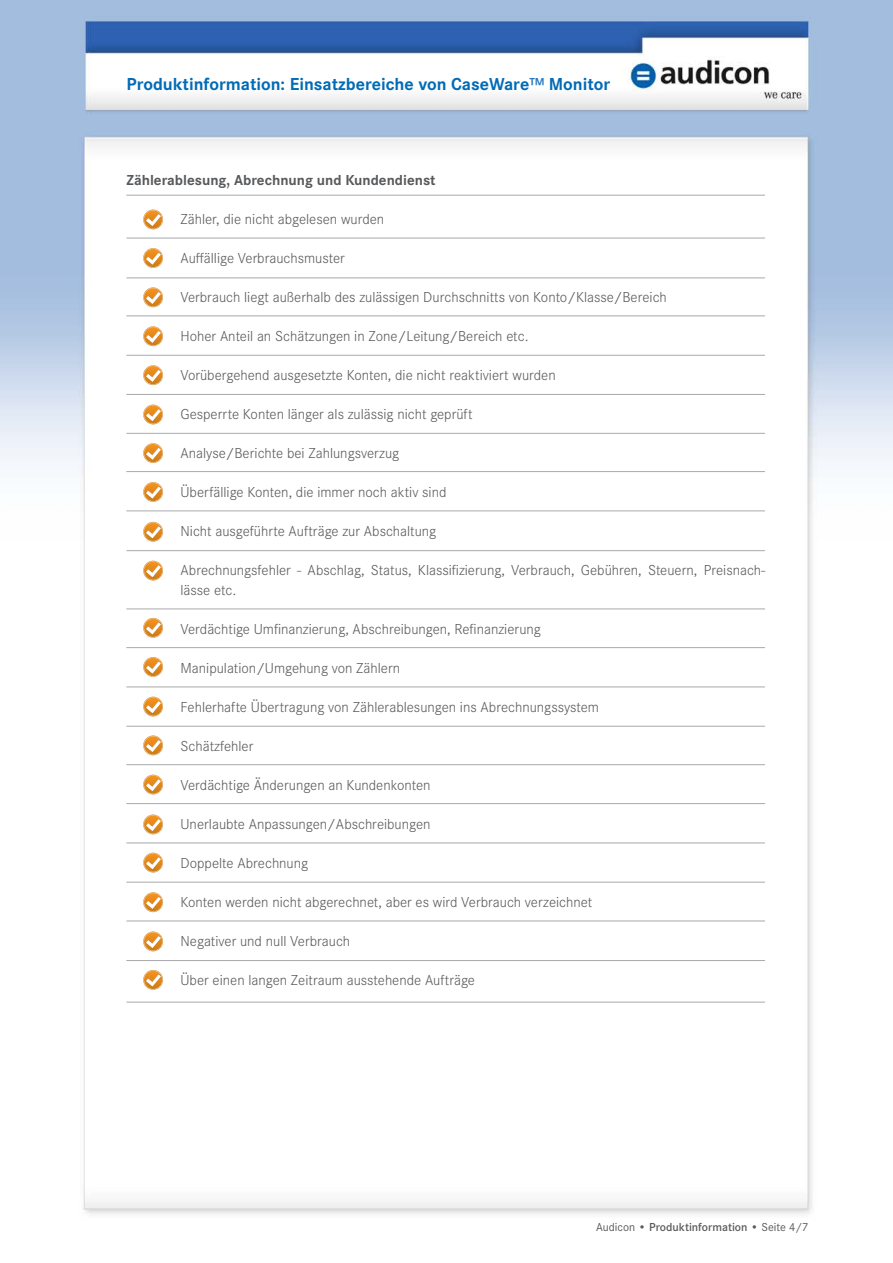
<style>
.page{position:relative;width:893px;height:1263px;background:#fff}
.page>*{position:absolute;margin:0;border:0;box-sizing:border-box;transform-origin:0 0}
.t1{font:700 18px "Corporate S";color:#006bb6}
.t2{font:300 15px/19.5px "Corporate S";color:#58595b}
.t3{font:700 15px "Corporate S";color:#58595b}
.t4{font:600 12px "Corporate S";color:#58595b}
.s1{color:#2e7dc1}
.s2{font-weight:400}
</style>
<div class="page">
<img style="left:0;top:0;width:893px;height:1214px">
<svg style="left:143px;top:618px;width:20px;height:20px"></svg>
<svg style="left:143px;top:657px;width:20px;height:20px"></svg>
<hr style="left:127px;top:764px;width:638px;height:1px;background:#a7a9ac">
<hr style="left:127px;top:803px;width:638px;height:1px;background:#a7a9ac">
<hr style="left:127px;top:843px;width:638px;height:1px;background:#a7a9ac">
<svg style="left:143px;top:814px;width:20px;height:20px"></svg>
<svg style="left:143px;top:775px;width:20px;height:19px"></svg>
<hr style="left:127px;top:960px;width:638px;height:1px;background:#a7a9ac">
<hr style="left:127px;top:1002px;width:638px;height:1px;background:#a7a9ac">
<svg style="left:143px;top:735px;width:20px;height:20px"></svg>
<hr style="left:127px;top:921px;width:638px;height:1px;background:#a7a9ac">
<svg style="left:143px;top:853px;width:20px;height:19px"></svg>
<svg style="left:143px;top:892px;width:20px;height:20px"></svg>
<svg style="left:143px;top:931px;width:20px;height:20px"></svg>
<svg style="left:143px;top:970px;width:20px;height:20px"></svg>
<svg style="left:143px;top:697px;width:20px;height:19px"></svg>
<hr style="left:127px;top:726px;width:638px;height:1px;background:#a7a9ac">
<hr style="left:127px;top:687px;width:638px;height:1px;background:#a7a9ac">
<hr style="left:127px;top:238px;width:638px;height:1px;background:#a7a9ac">
<hr style="left:127px;top:278px;width:638px;height:1px;background:#a7a9ac">
<svg style="left:143px;top:287px;width:20px;height:20px"></svg>
<svg style="left:143px;top:210px;width:20px;height:19px"></svg>
<svg style="left:143px;top:248px;width:20px;height:20px"></svg>
<svg style="left:143px;top:326px;width:20px;height:20px"></svg>
<hr style="left:127px;top:609px;width:638px;height:1px;background:#a7a9ac">
<hr style="left:127px;top:316px;width:638px;height:1px;background:#a7a9ac">
<hr style="left:127px;top:355px;width:638px;height:1px;background:#a7a9ac">
<hr style="left:127px;top:394px;width:638px;height:1px;background:#a7a9ac">
<hr style="left:127px;top:433px;width:638px;height:1px;background:#a7a9ac">
<hr style="left:127px;top:471px;width:638px;height:1px;background:#a7a9ac">
<hr style="left:127px;top:511px;width:638px;height:1px;background:#a7a9ac">
<hr style="left:127px;top:550px;width:638px;height:1px;background:#a7a9ac">
<svg style="left:143px;top:365px;width:20px;height:20px"></svg>
<svg style="left:143px;top:405px;width:20px;height:19px"></svg>
<svg style="left:143px;top:443px;width:20px;height:20px"></svg>
<svg style="left:143px;top:482px;width:20px;height:20px"></svg>
<svg style="left:143px;top:522px;width:20px;height:20px"></svg>
<hr style="left:127px;top:647px;width:638px;height:1px;background:#a7a9ac">
<svg style="left:143px;top:561px;width:20px;height:19px"></svg>
<hr style="left:127px;top:195px;width:638px;height:1px;background:#a7a9ac">
<hr style="left:127px;top:882px;width:638px;height:1px;background:#a7a9ac">
<p class="t1" style="left:126px;top:74px;width:485px">Produktinformation: Einsatzbereiche von CaseWare<span class="s1">™</span> Monitor</p>
<p class="t3" style="left:126px;top:172px;width:311px">Zählerablesung, Abrechnung und Kundendienst</p>
<p class="t2" style="left:180px;top:210px;width:205px">Zähler, die nicht abgelesen wurden</p>
<p class="t2" style="left:180px;top:249px;width:166px">Auffällige Verbrauchsmuster</p>
<p class="t2" style="left:180px;top:288px;width:488px">Verbrauch liegt außerhalb des zulässigen Durchschnitts von Konto/Klasse/Bereich</p>
<p class="t2" style="left:180px;top:327px;width:350px">Hoher Anteil an Schätzungen in Zone/Leitung/Bereich etc.</p>
<p class="t2" style="left:180px;top:366px;width:377px">Vorübergehend ausgesetzte Konten, die nicht reaktiviert wurden</p>
<p class="t2" style="left:180px;top:405px;width:293px">Gesperrte Konten länger als zulässig nicht geprüft</p>
<p class="t2" style="left:180px;top:444px;width:220px">Analyse/Berichte bei Zahlungsverzug</p>
<p class="t2" style="left:180px;top:483px;width:267px">Überfällige Konten, die immer noch aktiv sind</p>
<p class="t2" style="left:180px;top:522px;width:257px">Nicht ausgeführte Aufträge zur Abschaltung</p>
<p class="t2" style="left:180px;top:561px;width:586px">Abrechnungsfehler - Abschlag, Status, Klassifizierung, Verbrauch, Gebühren, Steuern, Preisnach&shy;lässe etc.</p>
<p class="t2" style="left:180px;top:619px;width:362px">Verdächtige Umfinanzierung, Abschreibungen, Refinanzierung</p>
<p class="t2" style="left:180px;top:658px;width:221px">Manipulation/Umgehung von Zählern</p>
<p class="t2" style="left:180px;top:697px;width:420px">Fehlerhafte Übertragung von Zählerablesungen ins Abrechnungssystem</p>
<p class="t2" style="left:180px;top:736px;width:74px">Schätzfehler</p>
<p class="t2" style="left:180px;top:775px;width:252px">Verdächtige Änderungen an Kundenkonten</p>
<p class="t2" style="left:180px;top:814px;width:251px">Unerlaubte Anpassungen/Abschreibungen</p>
<p class="t2" style="left:180px;top:853px;width:129px">Doppelte Abrechnung</p>
<p class="t2" style="left:180px;top:892px;width:413px">Konten werden nicht abgerechnet, aber es wird Verbrauch verzeichnet</p>
<p class="t2" style="left:180px;top:931px;width:171px">Negativer und null Verbrauch</p>
<p class="t2" style="left:180px;top:970px;width:296px">Über einen langen Zeitraum ausstehende Aufträge</p>
<p class="t4" style="left:596px;top:1220px;width:214px"><span class="s2">Audicon •</span> Produktinformation • <span class="s2">Seite 4/7</span></p>
</div>
